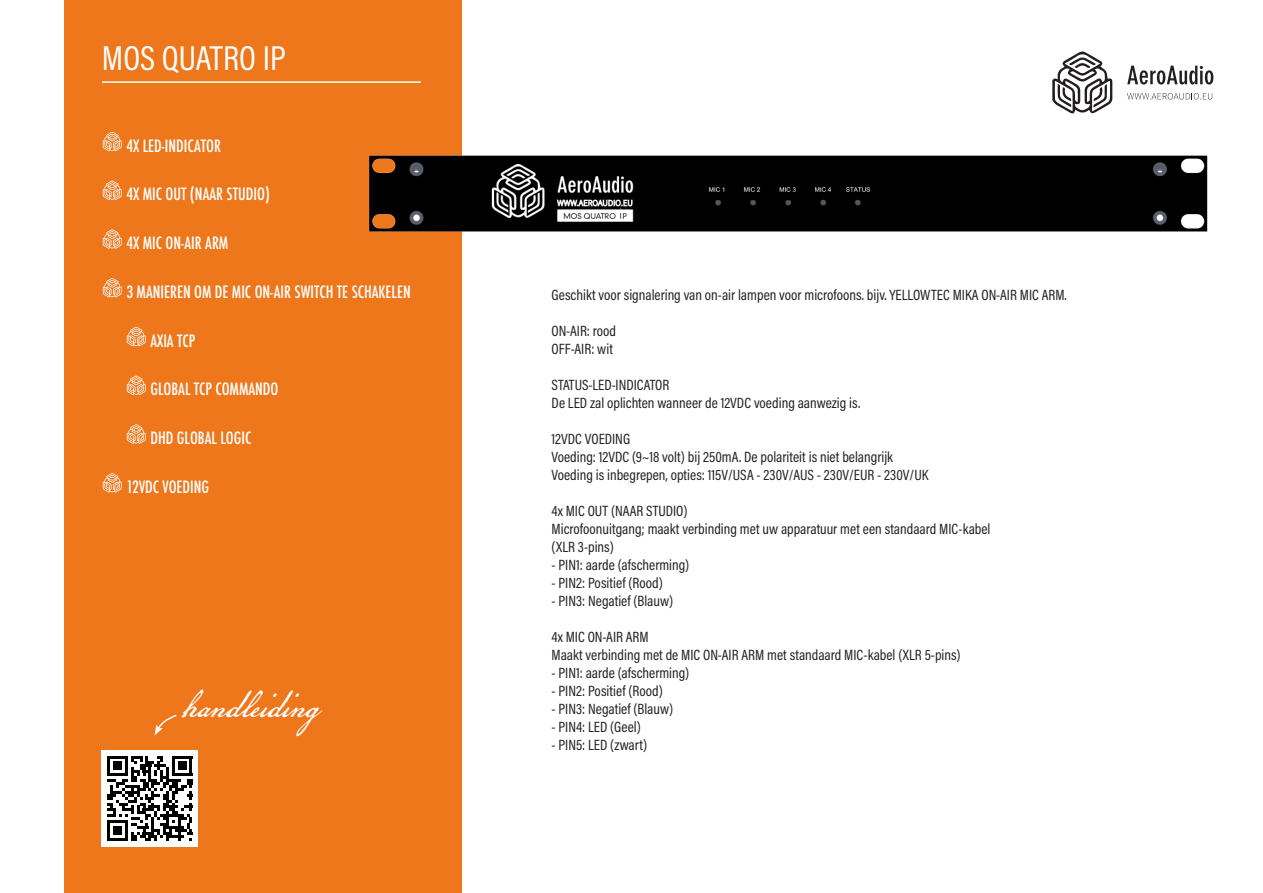
<style>
.page{position:relative;width:1263px;height:893px;background:#fff}
.page>*{position:absolute;margin:0;border:0;box-sizing:border-box;transform-origin:0 0}
.t1{font:44.4px "American Scribe";color:#fff}
.t2{font:34.95px "Acumin Pro Cond";color:#fff}
.t3{font:500 condensed 16.5px "Futura";color:#fff}
.t4{font:15px "Acumin Pro Cond";color:#231f20}
</style>
<div class="page">
<div style="left:64px;top:0;width:397px;height:893px;background:#ee761b"></div>
<svg style="left:103px;top:132px;width:19px;height:20px"></svg>
<svg style="left:103px;top:180px;width:19px;height:20px"></svg>
<svg style="left:103px;top:229px;width:19px;height:20px"></svg>
<svg style="left:103px;top:278px;width:19px;height:20px"></svg>
<svg style="left:127px;top:327px;width:19px;height:20px"></svg>
<svg style="left:127px;top:375px;width:19px;height:20px"></svg>
<svg style="left:127px;top:424px;width:19px;height:20px"></svg>
<svg style="left:103px;top:473px;width:19px;height:20px"></svg>
<hr style="left:102px;top:81px;width:319px;height:2px;background:#fff">
<img style="left:330px;top:0;width:884px;height:483px">
<div style="left:102px;top:750px;width:96px;height:96px;background:#fff"></div>
<svg style="left:107px;top:756px;width:85px;height:85px"></svg>
<svg style="left:155px;top:714px;width:22px;height:21px"></svg>
<p class="t2" style="left:102px;top:36px;width:185px">MOS QUATRO IP</p>
<p class="t3" style="left:126px;top:135px;width:96px">4X LED-INDICATOR</p>
<p class="t3" style="left:126px;top:184px;width:145px">4X MIC OUT (NAAR STUDIO)</p>
<p class="t3" style="left:126px;top:232px;width:103px">4X MIC ON-AIR ARM</p>
<p class="t3" style="left:126px;top:281px;width:286px">3 MANIEREN OM DE MIC ON-AIR SWITCH TE SCHAKELEN</p>
<p class="t3" style="left:150px;top:330px;width:46px">AXIA TCP</p>
<p class="t3" style="left:150px;top:379px;width:130px">GLOBAL TCP COMMANDO</p>
<p class="t3" style="left:150px;top:427px;width:102px">DHD GLOBAL LOGIC</p>
<p class="t3" style="left:126px;top:476px;width:84px">12VDC VOEDING</p>
<p class="t1" style="left:183px;top:675px;width:138px">handleiding</p>
<p class="t4" style="left:551px;top:285px;width:517px">Geschikt voor signalering van on-air lampen voor microfoons. bijv. YELLOWTEC MIKA ON-AIR MIC ARM.</p>
<p class="t4" style="left:551px;top:321px;width:66px">ON-AIR: rood</p>
<p class="t4" style="left:551px;top:339px;width:63px">OFF-AIR: wit</p>
<p class="t4" style="left:551px;top:375px;width:119px">STATUS-LED-INDICATOR</p>
<p class="t4" style="left:551px;top:393px;width:310px">De LED zal oplichten wanneer de 12VDC voeding aanwezig is.</p>
<p class="t4" style="left:551px;top:429px;width:80px">12VDC VOEDING</p>
<p class="t4" style="left:551px;top:447px;width:343px">Voeding: 12VDC (9~18 volt) bij 250mA. De polariteit is niet belangrijk</p>
<p class="t4" style="left:551px;top:465px;width:378px">Voeding is inbegrepen, opties: 115V/USA - 230V/AUS - 230V/EUR - 230V/UK</p>
<p class="t4" style="left:551px;top:501px;width:138px">4x MIC OUT (NAAR STUDIO)</p>
<p class="t4" style="left:551px;top:519px;width:440px">Microfoonuitgang; maakt verbinding met uw apparatuur met een standaard MIC-kabel</p>
<p class="t4" style="left:551px;top:537px;width:64px">(XLR 3-pins)</p>
<p class="t4" style="left:551px;top:555px;width:139px">- PIN1: aarde (afscherming)</p>
<p class="t4" style="left:551px;top:573px;width:113px">- PIN2: Positief (Rood)</p>
<p class="t4" style="left:551px;top:591px;width:123px">- PIN3: Negatief (Blauw)</p>
<p class="t4" style="left:551px;top:627px;width:99px">4x MIC ON-AIR ARM</p>
<p class="t4" style="left:551px;top:645px;width:411px">Maakt verbinding met de MIC ON-AIR ARM met standaard MIC-kabel (XLR 5-pins)</p>
<p class="t4" style="left:551px;top:663px;width:139px">- PIN1: aarde (afscherming)</p>
<p class="t4" style="left:551px;top:681px;width:113px">- PIN2: Positief (Rood)</p>
<p class="t4" style="left:551px;top:699px;width:123px">- PIN3: Negatief (Blauw)</p>
<p class="t4" style="left:551px;top:717px;width:91px">- PIN4: LED (Geel)</p>
<p class="t4" style="left:551px;top:735px;width:97px">- PIN5: LED (zwart)</p>
</div>
